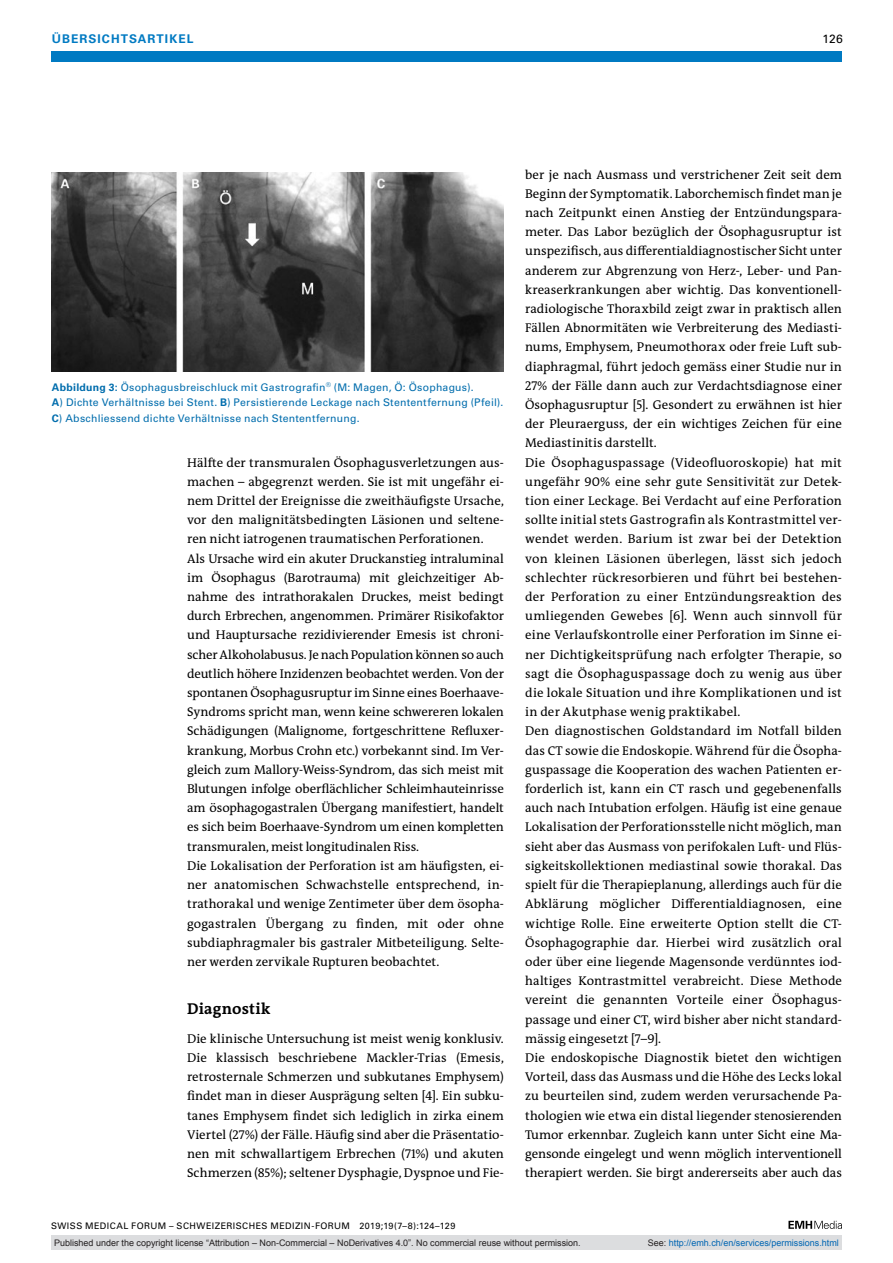
<style>
.page{position:relative;width:893px;height:1263px;background:#fff}
.page>*{position:absolute;margin:0;border:0;box-sizing:border-box;transform-origin:0 0}
.t1{font:700 15.75px "The Antiqua B W7";letter-spacing:.015em;color:#000}
.t2{font:12.75px/19.2px "The Antiqua B W5 Plain";letter-spacing:.005em;color:#000}
.t3{font:700 12px "Univers LT Std";color:#007ac2}
.t4{font:12px "Univers LT Std";color:#000}
.t5{font:10.5px/15.8px "Univers LT Std";letter-spacing:.025em;color:#006dad}
.t6{font:9px "Arial";color:#231f20}
.t7{font:9px "Univers LT Std";letter-spacing:.05em;color:#000}
.t8{font:9px "Arial";color:#0166b3}
.s1{font-weight:700}
.s2{color:#231f20}
</style>
<div class="page">
<div style="left:51px;top:51px;width:791px;height:11px;background:#007ac2"></div>
<svg style="left:788px;top:1221px;width:54px;height:8px"></svg>
<img style="left:52px;top:173px;width:452px;height:198px">
<div style="left:51px;top:1235px;width:791px;height:15px;background:#dcdddf"></div>
<p class="t3" style="left:52px;top:31px;width:20px">ÜBERSICHTSARTIKEL</p>
<p class="t4" style="left:822px;top:31px;width:22px">126</p>
<p class="t5" style="left:52px;top:379px;width:453px"><span class="s1">ABBILDUNG 3:</span> Ösophagusbreischluck mit Gastrografin<sup>®</sup> (M: Magen, Ö: Ösophagus).<br><span class="s1">A</span>) Dichte Verhältnisse bei Stent. <span class="s1">B</span>) Persistierende Leckage nach Stententfernung (Pfeil).<br><span class="s1">C</span>) Abschliessend dichte Verhältnisse nach Stententfernung.</p>
<p class="t2" style="left:187px;top:453px;width:318px">Hälfte der transmuralen Ösophagusverletzungen aus&shy;machen – abgegrenzt werden. Sie ist mit ungefähr ei&shy;nem Drittel der Ereignisse die zweithäufigste Ursache, vor den malignitätsbedingten Läsionen und seltene&shy;ren nicht iatrogenen traumatischen Perforationen.<br>Als Ursache wird ein akuter Druckanstieg intraluminal im Ösophagus (Barotrauma) mit gleichzeitiger Ab&shy;nahme des intrathorakalen Druckes, meist bedingt durch Erbrechen, angenommen. Primärer Risikofaktor und Hauptursache rezidivierender Emesis ist chroni&shy;scher Alkoholabusus. Je nach Population können so auch deutlich höhere Inzidenzen beobachtet werden. Von der spontanen Ösophagusruptur im Sinne eines Boerhaave-Syndroms spricht man, wenn keine schwereren lokalen Schädigungen (Malignome, fortgeschrittene Refluxer&shy;krankung, Morbus Crohn etc.) vorbekannt sind. Im Ver&shy;gleich zum Mallory-Weiss-Syndrom, das sich meist mit Blutungen infolge oberflächlicher Schleimhauteinrisse am ösophagogastralen Übergang manifestiert, handelt es sich beim Boerhaave-Syndrom um einen kompletten transmuralen, meist longitudinalen Riss.<br>Die Lokalisation der Perforation ist am häufigsten, ei&shy;ner anatomischen Schwachstelle entsprechend, in&shy;trathorakal und wenige Zentimeter über dem ösopha&shy;gogastralen Übergang zu finden, mit oder ohne subdiaphragmaler bis gastraler Mitbeteiligung. Selte&shy;ner werden zervikale Rupturen beobachtet.</p>
<p class="t1" style="left:187px;top:998px;width:85px">Diagnostik</p>
<p class="t2" style="left:187px;top:1029px;width:318px;text-align:justify">Die klinische Untersuchung ist meist wenig konklusiv.<br>Die klassisch beschriebene Mackler-Trias (Emesis, retrosternale Schmerzen und subkutanes Emphysem) findet man in dieser Ausprägung selten [4]. Ein subku&shy;tanes Emphysem findet sich lediglich in zirka einem Viertel (27%) der Fälle. Häufig sind aber die Präsentatio&shy;nen mit schwallartigem Erbrechen (71%) und akuten Schmerzen (85%); seltener Dysphagie, Dyspnoe und Fie-</p>
<p class="t7" style="left:51px;top:1220px;width:406px">SWISS MEDICAL FORUM – SCHWEIZERISCHES MEDIZIN-FORUM 2019;19(7–8):124–129</p>
<p class="t2" style="left:525px;top:165px;width:318px">ber je nach Ausmass und verstrichener Zeit seit dem Beginn der Symptomatik. Laborchemisch findet man je nach Zeitpunkt einen Anstieg der Entzündungspara&shy;meter. Das Labor bezüglich der Ösophagusruptur ist unspezifisch, aus differentialdiagnostischer Sicht unter anderem zur Abgrenzung von Herz-, Leber- und Pan&shy;kreaserkrankungen aber wichtig. Das konventionell&shy;radiologische Thoraxbild zeigt zwar in praktisch allen Fällen Abnormitäten wie Verbreiterung des Mediasti&shy;nums, Emphysem, Pneumothorax oder freie Luft sub&shy;diaphragmal, führt jedoch gemäss einer Studie nur in 27% der Fälle dann auch zur Verdachtsdiagnose einer Ösophagusruptur [5]. Gesondert zu erwähnen ist hier der Pleuraerguss, der ein wichtiges Zeichen für eine Mediastinitis darstellt.<br>Die Ösophaguspassage (Videofluoroskopie) hat mit ungefähr 90% eine sehr gute Sensitivität zur Detek&shy;tion einer Leckage. Bei Verdacht auf eine Perforation sollte initial stets Gastrografin als Kontrastmittel ver&shy;wendet werden. Barium ist zwar bei der Detektion von kleinen Läsionen überlegen, lässt sich jedoch schlechter rückresorbieren und führt bei bestehen&shy;der Perforation zu einer Entzündungsreaktion des umliegenden Gewebes [6]. Wenn auch sinnvoll für eine Verlaufskontrolle einer Perforation im Sinne ei&shy;ner Dichtigkeitsprüfung nach erfolgter Therapie, so sagt die Ösophaguspassage doch zu wenig aus über die lokale Situation und ihre Komplikationen und ist in der Akutphase wenig praktikabel.<br>Den diagnostischen Goldstandard im Notfall bilden das CT sowie die Endoskopie. Während für die Ösopha&shy;guspassage die Kooperation des wachen Patienten er&shy;forderlich ist, kann ein CT rasch und gegebenenfalls auch nach Intubation erfolgen. Häufig ist eine genaue Lokalisation der Perforationsstelle nicht möglich, man sieht aber das Ausmass von perifokalen Luft- und Flüs&shy;sigkeitskollektionen mediastinal sowie thorakal. Das spielt für die Therapieplanung, allerdings auch für die Abklärung möglicher Differentialdiagnosen, eine wichtige Rolle. Eine erweiterte Option stellt die CT-Ösophagographie dar. Hierbei wird zusätzlich oral oder über eine liegende Magensonde verdünntes iod&shy;haltiges Kontrastmittel verabreicht. Diese Methode vereint die genannten Vorteile einer Ösophagus&shy;passage und einer CT, wird bisher aber nicht standard&shy;mässig eingesetzt [7–9].<br>Die endoskopische Diagnostik bietet den wichtigen Vorteil, dass das Ausmass und die Höhe des Lecks lokal zu beurteilen sind, zudem werden verursachende Pa&shy;thologien wie etwa ein distal liegender stenosierenden Tumor erkennbar. Zugleich kann unter Sicht eine Ma&shy;gensonde eingelegt und wenn möglich interventionell therapiert werden. Sie birgt andererseits aber auch das</p>
<p class="t6" style="left:54px;top:1237px;width:528px">Published under the copyright license “Attribution – Non-Commercial – NoDerivatives 4.0”. No commercial reuse without permission.</p>
<p class="t8" style="left:648px;top:1237px;width:193px"><span class="s2">See:</span> http://emh.ch/en/services/permissions.html</p>
</div>
